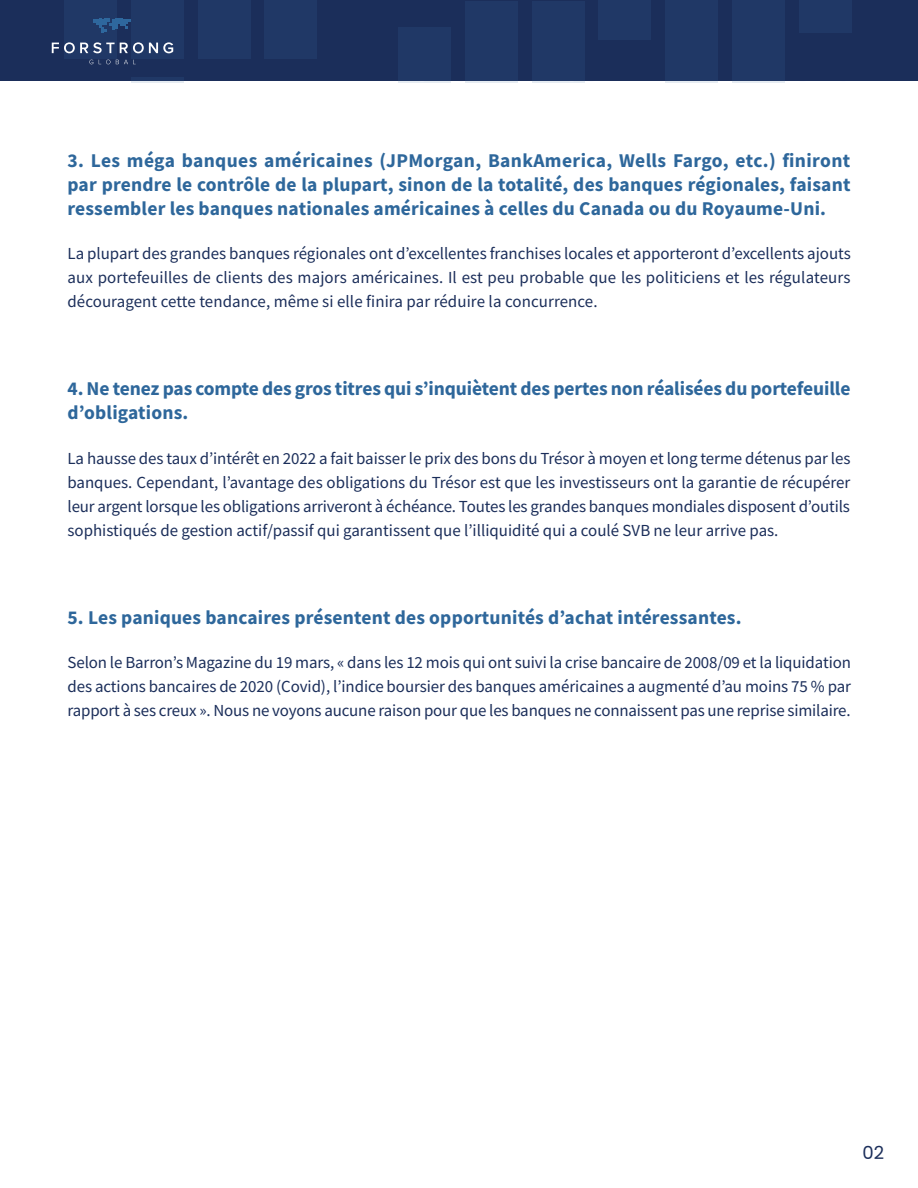
<style>
.page{position:relative;width:918px;height:1188px;background:#fff}
.page>*{position:absolute;margin:0;border:0;box-sizing:border-box;transform-origin:0 0}
.Body_Copy{font:700 19.5px/24px "Source Sans Pro";letter-spacing:.01em;color:#2e679b;text-align:justify}
.t1{font:18px "Poppins";color:#1b2e5a}
.Body_Copy-2{font:16.8px/24px "Source Sans Pro";color:#1b2e5a;text-align:justify}
</style>
<div class="page">
<div style="left:0;top:0;width:918px;height:81px;background:#1b2e5a"></div>
<div style="left:64px;top:0;width:53px;height:59px;background:#203866"></div>
<div style="left:599px;top:0;width:52px;height:40px;background:#203866"></div>
<div style="left:666px;top:0;width:52px;height:82px;background:#203866"></div>
<div style="left:732px;top:0;width:53px;height:82px;background:#203866"></div>
<div style="left:799px;top:0;width:53px;height:33px;background:#203866"></div>
<div style="left:532px;top:1px;width:52px;height:81px;background:#203866"></div>
<div style="left:465px;top:1px;width:53px;height:81px;background:#203866"></div>
<div style="left:398px;top:28px;width:53px;height:54px;background:#203866"></div>
<div style="left:265px;top:0;width:52px;height:59px;background:#203866"></div>
<div style="left:198px;top:0;width:52px;height:59px;background:#203866"></div>
<div style="left:131px;top:0;width:53px;height:59px;background:#203866"></div>
<div style="left:131px;top:77px;width:53px;height:5px;background:#203866"></div>
<svg style="left:94px;top:18px;width:37px;height:15px"></svg>
<svg style="left:52px;top:42px;width:121px;height:11px"></svg>
<svg style="left:99px;top:60px;width:11px;height:4px"></svg>
<svg style="left:116px;top:60px;width:20px;height:4px"></svg>
<p class="Body_Copy" style="left:68px;top:148px;width:785px">3. Les méga banques américaines (JPMorgan, BankAmerica, Wells Fargo, etc.) finiront par prendre le contrôle de la plupart, sinon de la totalité, des banques régionales, faisant ressembler les banques nationales américaines à celles du Canada ou du Royaume-Uni.</p>
<p class="Body_Copy-2" style="left:68px;top:241px;width:785px">La plupart des grandes banques régionales ont d’excellentes franchises locales et apporteront d’excellents ajouts aux portefeuilles de clients des majors américaines. Il est peu probable que les politiciens et les régulateurs découragent cette tendance, même si elle finira par réduire la concurrence.</p>
<p class="Body_Copy" style="left:68px;top:377px;width:785px">4. Ne tenez pas compte des gros titres qui s’inquiètent des pertes non réalisées du portefeuille d’obligations.</p>
<p class="Body_Copy-2" style="left:68px;top:446px;width:785px">La hausse des taux d’intérêt en 2022 a fait baisser le prix des bons du Trésor à moyen et long terme détenus par les banques. Cependant, l’avantage des obligations du Trésor est que les investisseurs ont la garantie de récupérer leur argent lorsque les obligations arriveront à échéance. Toutes les grandes banques mondiales disposent d’outils sophistiqués de gestion actif/passif qui garantissent que l’illiquidité qui a coulé SVB ne leur arrive pas.</p>
<p class="Body_Copy" style="left:68px;top:605px;width:676px">5. Les paniques bancaires présentent des opportunités d’achat intéressantes.</p>
<p class="Body_Copy-2" style="left:68px;top:651px;width:785px">Selon le Barron’s Magazine du 19 mars, « dans les 12 mois qui ont suivi la crise bancaire de 2008/09 et la liquidation des actions bancaires de 2020 (Covid), l’indice boursier des banques américaines a augmenté d’au moins 75 % par rapport à ses creux ». Nous ne voyons aucune raison pour que les banques ne connaissent pas une reprise similaire.</p>
<p class="t1" style="left:863px;top:1143px;width:23px">02</p>
</div>
